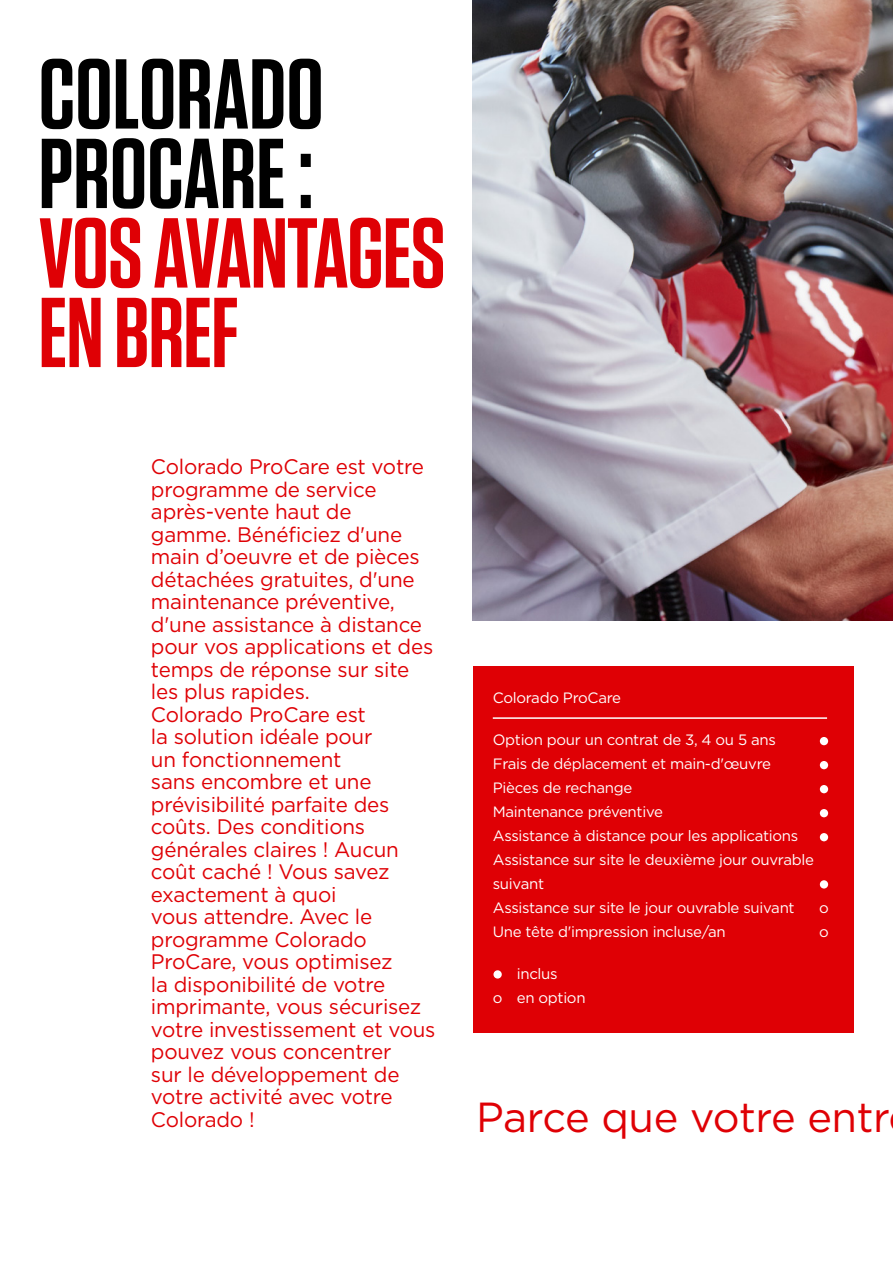
<style>
.page{position:relative;width:893px;height:1263px;background:#fff}
.page>*{position:absolute;margin:0;border:0;box-sizing:border-box;transform-origin:0 0}
.t1{font:600 99px/79.5px "Tungsten";letter-spacing:-.01em;color:#df0005}
.t2{font:600 99px/79.5px "Tungsten";color:#000}
.t3{font:42px "Gotham";letter-spacing:-.01em;color:#df0005}
.t4{font:21px/22.5px "Gotham";letter-spacing:-.01em;color:#df0005}
.t5{font:15px/24px "Gotham";letter-spacing:-.02em;color:#fff}
</style>
<div class="page">
<img style="left:472px;top:0;width:421px;height:621px">
<div style="left:473px;top:666px;width:381px;height:366px;background:#df0005"></div>
<hr style="left:493px;top:717px;width:334px;height:2px;background:#fff">
<div style="left:820px;top:833px;width:8px;height:8px;background:#fff;border-radius:50%"></div>
<div style="left:820px;top:809px;width:8px;height:8px;background:#fff;border-radius:50%"></div>
<div style="left:820px;top:785px;width:8px;height:8px;background:#fff;border-radius:50%"></div>
<div style="left:820px;top:761px;width:8px;height:8px;background:#fff;border-radius:50%"></div>
<div style="left:820px;top:737px;width:8px;height:8px;background:#fff;border-radius:50%"></div>
<div style="left:493px;top:970px;width:9px;height:8px;background:#fff;border-radius:50%"></div>
<div style="left:820px;top:880px;width:8px;height:8px;background:#fff;border-radius:50%"></div>
<h1 class="t2" style="left:39px;top:56px;width:287px">COLORADO<br>PROCARE :</h1>
<h1 class="t1" style="left:39px;top:215px;width:408px">VOS AVANTAGES<br>EN BREF</h1>
<p class="t4" style="left:151px;top:455px;width:286px">Colorado ProCare est votre programme de service après-vente haut de gamme. Bénéficiez d'une main d’oeuvre et de pièces détachées gratuites, d'une maintenance préventive, d'une assistance à distance pour vos applications et des temps de réponse sur site les plus rapides.<br>Colorado ProCare est<br>la solution idéale pour<br>un fonctionnement<br>sans encombre et une prévisibilité parfaite des coûts. Des conditions générales claires ! Aucun coût caché ! Vous savez exactement à quoi<br>vous attendre. Avec le programme Colorado<br>ProCare, vous optimisez<br>la disponibilité de votre imprimante, vous sécurisez votre investissement et vous pouvez vous concentrer<br>sur le développement de votre activité avec votre<br>Colorado !</p>
<p class="t5" style="left:493px;top:685px;width:130px">Colorado ProCare</p>
<p class="t5" style="left:493px;top:727px;width:323px">Option pour un contrat de 3, 4 ou 5 ans<br>Frais de déplacement et main-d'œuvre<br>Pièces de rechange<br>Maintenance préventive<br>Assistance à distance pour les applications<br>Assistance sur site le deuxième jour ouvrable suivant<br>Assistance sur site le jour ouvrable suivant</p>
<p class="t5" style="left:819px;top:895px;width:11px">o</p>
<p class="t5" style="left:493px;top:919px;width:235px">Une tête d'impression incluse/an</p>
<p class="t5" style="left:819px;top:919px;width:11px">o</p>
<p class="t5" style="left:493px;top:961px;width:94px;text-align:center">inclus<br>o en option</p>
<h2 class="t3" style="left:476px;top:1090px;width:415px">Parce que votre entr</h2>
</div>
